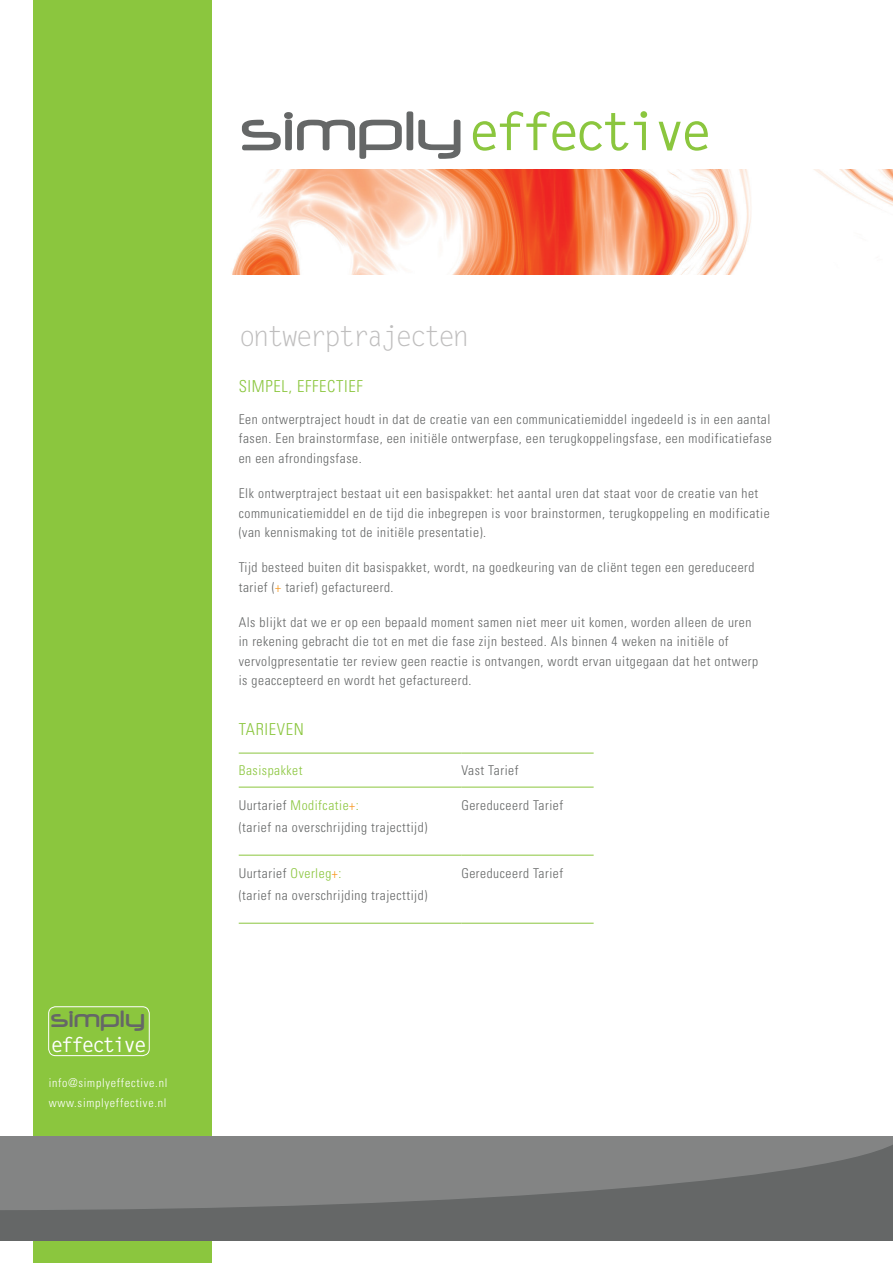
<style>
.page{position:relative;width:893px;height:1263px;background:#fff}
.page>*{position:absolute;margin:0;border:0;box-sizing:border-box;transform-origin:0 0}
.t1{font:700 52.95px "Letter Gothic Std";letter-spacing:-.1em;color:#8bc63e}
.t2{font:28.5px "Letter Gothic Std";letter-spacing:-.1em;color:#bfbebe}
.t3{font:27.75px "Neuropol";color:#656767}
.t4{font:700 20.85px "Letter Gothic Std";letter-spacing:-.1em;color:#fff}
.t5{font:300 condensed 16.5px "Univers";letter-spacing:.04em;color:#8bc63e}
.t6{font:300 condensed 13.5px/19.5px "Univers";letter-spacing:.04em;color:#656767}
.t7{font:300 condensed 13.5px "Univers";letter-spacing:.04em;color:#8bc63e}
.t8{font:300 condensed 12px/19.5px "Univers";letter-spacing:.06em;color:#fff}
.s1{font-family:"Neuropol";font-weight:400;font-size:65.4px;color:#656767}
.s2{color:#f7971d}
.s3{color:#656767}
.s4{color:#8bc63e}
</style>
<div class="page">
<div style="left:33px;top:0;width:179px;height:1263px;background:#8bc63e"></div>
<div style="left:0;top:1136px;width:893px;height:104px;background:#656767"></div>
<svg style="left:0;top:1136px;width:893px;height:74px;fill:#838484"></svg>
<img style="left:232px;top:170px;width:661px;height:104px">
<hr style="left:239px;top:753px;width:222px;height:1px;background:#8bc63e">
<hr style="left:461px;top:753px;width:133px;height:1px;background:#8bc63e">
<hr style="left:239px;top:787px;width:222px;height:1px;background:#8bc63e">
<hr style="left:461px;top:787px;width:133px;height:1px;background:#8bc63e">
<hr style="left:239px;top:855px;width:222px;height:1px;background:#8bc63e">
<hr style="left:461px;top:855px;width:133px;height:1px;background:#8bc63e">
<hr style="left:239px;top:923px;width:222px;height:1px;background:#8bc63e">
<hr style="left:461px;top:923px;width:133px;height:1px;background:#8bc63e">
<div style="left:48px;top:1006px;width:102px;height:50px;border:1px solid #fff;border-radius:7px"></div>
<h3 class="t3" style="left:51px;top:1004px;width:96px">simply</h3>
<h3 class="t4" style="left:51px;top:1032px;width:97px">effective</h3>
<p class="t8" style="left:49px;top:1073px;width:120px">info@simplyeffective.nl www.simplyeffective.nl</p>
<h1 class="t1" style="left:241px;top:99px;width:473px"><span class="s1">simply</span> effective</h1>
<h2 class="t2" style="left:239px;top:319px;width:232px">ontwerptrajecten</h2>
<p class="t5" style="left:239px;top:377px;width:126px">Simpel, effectief</p>
<p class="t6" style="left:239px;top:409px;width:535px;text-align:justify">Een ontwerptraject houdt in dat de creatie van een communicatiemiddel ingedeeld is in een aantal fasen. Een brainstormfase, een initiële ontwerpfase, een terugkoppelingsfase, een modificatiefase en een afrondingsfase.</p>
<p class="t6" style="left:239px;top:483px;width:533px">Elk ontwerptraject bestaat uit een basispakket: het aantal uren dat staat voor de creatie van het communicatiemiddel en de tijd die inbegrepen is voor brainstormen, terugkoppeling en modificatie (van kennismaking tot de initiële presentatie).</p>
<p class="t6" style="left:239px;top:558px;width:517px">Tijd besteed buiten dit basispakket, wordt, na goedkeuring van de cliënt tegen een gereduceerd tarief (<span class="s2">+</span> tarief) gefactureerd.</p>
<p class="t6" style="left:239px;top:612px;width:521px">Als blijkt dat we er op een bepaald moment samen niet meer uit komen, worden alleen de uren in rekening gebracht die tot en met die fase zijn besteed. Als binnen 4 weken na initiële of vervolgpresentatie ter review geen reactie is ontvangen, wordt ervan uitgegaan dat het ontwerp is geaccepteerd en wordt het gefactureerd.</p>
<p class="t5" style="left:239px;top:719px;width:67px">TARIEVEN</p>
<p class="t7" style="left:239px;top:762px;width:65px">Basispakket</p>
<p class="t6" style="left:461px;top:761px;width:59px">Vast Tarief</p>
<p class="t7" style="left:239px;top:797px;width:122px"><span class="s3">Uurtarief</span> Modifcatie<span class="s2">+</span>:</p>
<p class="t6" style="left:461px;top:795px;width:103px">Gereduceerd Tarief</p>
<p class="t6" style="left:239px;top:817px;width:190px">(tarief na overschrijding trajecttijd)</p>
<p class="t6" style="left:239px;top:863px;width:104px">Uurtarief <span class="s4">Overleg</span><span class="s2">+</span><span class="s4">:</span></p>
<p class="t6" style="left:461px;top:863px;width:103px">Gereduceerd Tarief</p>
<p class="t6" style="left:239px;top:885px;width:190px">(tarief na overschrijding trajecttijd)</p>
</div>
